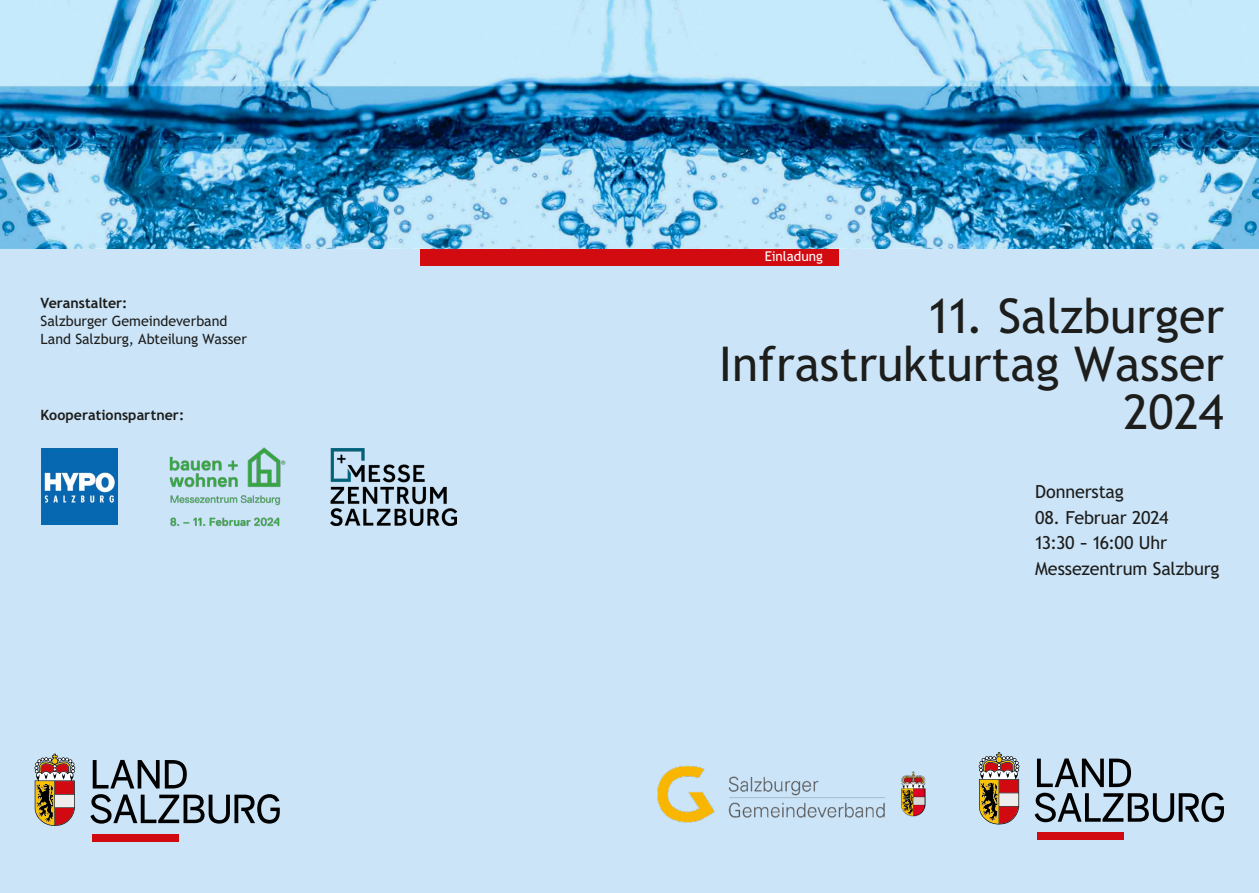
<style>
.page{position:relative;width:1259px;height:893px;background:#fff}
.page>*{position:absolute;margin:0;border:0;box-sizing:border-box;transform-origin:0 0}
.t1{font:48px/48px "Trebuchet SBG2";color:#1d1d1b;text-align:right}
.t2{font:18px/25.5px "Trebuchet SBG2";letter-spacing:-.01em;color:#1d1d1b}
.t3{font:14.25px/18px "Trebuchet SBG2";color:#1d1d1b}
.t4{font:700 14.25px "Trebuchet SBG2";color:#1d1d1b}
.t5{font:13.5px "Trebuchet SBG2";letter-spacing:-.005em;color:#fff}
</style>
<div class="page">
<div style="left:629px;top:232px;width:630px;height:661px;background:#cbe4f8"></div>
<div style="left:629px;top:248px;width:210px;height:17px;background:#d20b11"></div>
<img style="left:657px;top:766px;width:269px;height:57px">
<img style="left:0;top:0;width:1259px;height:248px">
<svg style="left:978px;top:752px;width:41px;height:73px;background:#ac7e68"></svg>
<div style="left:1037px;top:833px;width:86px;height:7px;background:#d10a12"></div>
<svg style="left:1034px;top:758px;width:190px;height:64px"></svg>
<div style="left:0;top:232px;width:629px;height:661px;background:#cbe4f8"></div>
<div style="left:420px;top:248px;width:209px;height:17px;background:#d20b11"></div>
<svg style="left:34px;top:754px;width:41px;height:72px;background:#ab7b65"></svg>
<div style="left:93px;top:834px;width:86px;height:7px;background:#d10a12"></div>
<svg style="left:90px;top:760px;width:190px;height:64px"></svg>
<img style="left:41px;top:448px;width:77px;height:77px">
<img style="left:169px;top:447px;width:117px;height:80px">
<img style="left:330px;top:448px;width:127px;height:77px">
<p class="t4" style="left:40px;top:294px;width:88px">Veranstalter:</p>
<p class="t3" style="left:40px;top:312px;width:208px">Salzburger Gemeindeverband<br>Land Salzburg, Abteilung Wasser</p>
<p class="t4" style="left:40px;top:406px;width:145px">Kooperationspartner:</p>
<p class="t5" style="left:765px;top:248px;width:60px">Einladung</p>
<h1 class="t1" style="left:718px;top:293px;width:507px">11. Salzburger<br>Infrastrukturtag Wasser<br>2024</h1>
<p class="t2" style="left:1035px;top:479px;width:90px">Donnerstag</p>
<p class="t2" style="left:1035px;top:505px;width:186px">08. Februar 2024<br>13:30 – 16:00 Uhr<br>Messezentrum Salzburg</p>
</div>
